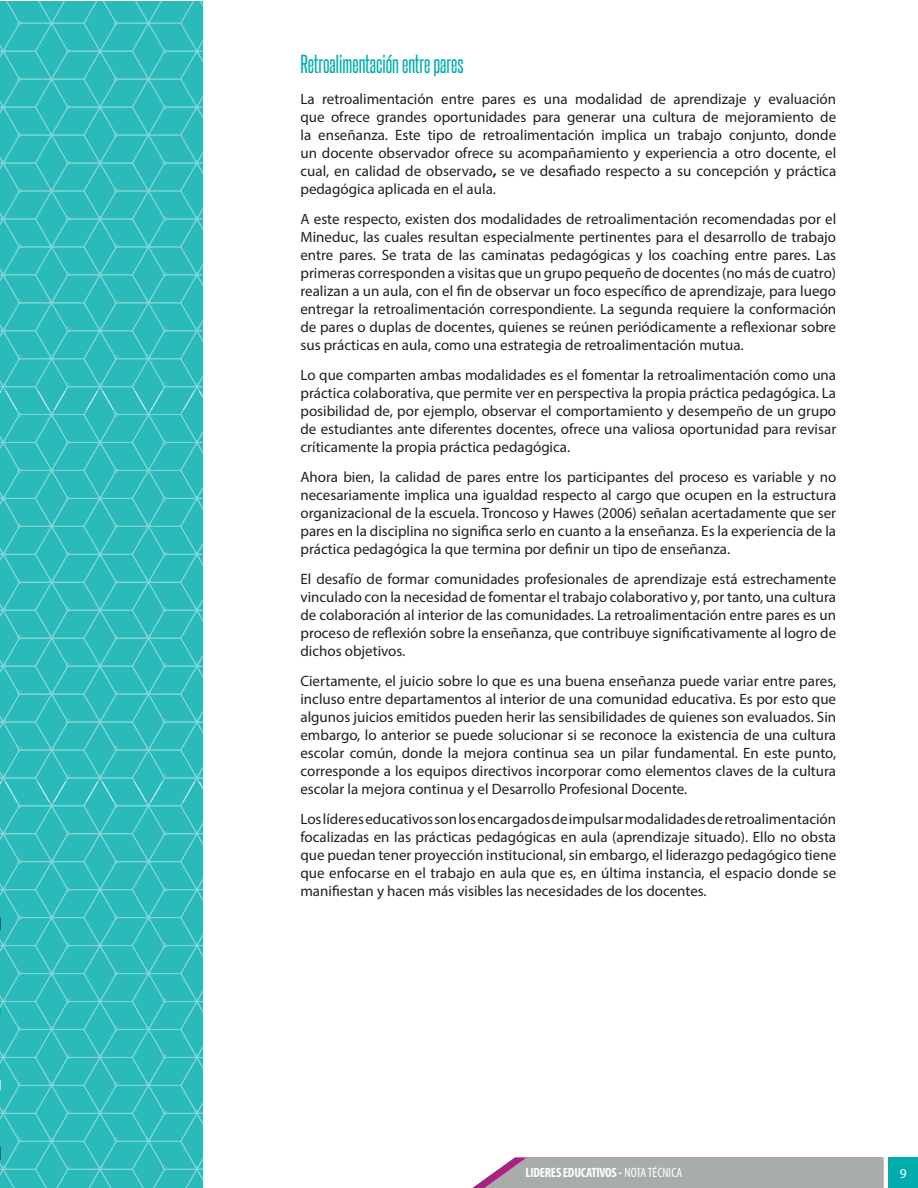
<style>
.page{position:relative;width:918px;height:1188px;background:#fff}
.page>*{position:absolute;margin:0;border:0;box-sizing:border-box;transform-origin:0 0}
.t1{font:22.5px "Steelfish Rg";color:#00adac}
.t2{font:15px/18px "Myriad Pro";color:#231f20;text-align:justify}
.t3{font:700 condensed 13.5px "Myriad Pro";letter-spacing:-.02em;color:#fff}
.t4{font:13.5px "Myriad Pro";color:#fff}
.s1{font-weight:700}
.s2{font-weight:400}
</style>
<div class="page">
<svg style="left:0;top:1px;width:202px;height:1187px;background:#31bcbb"></svg>
<div style="left:888px;top:1157px;width:30px;height:31px;background:#00adac"></div>
<svg style="left:472px;top:1157px;width:412px;height:31px;background:#adabaf"></svg>
<h1 class="t1" style="left:300px;top:50px;width:165px">Retroalimentación entre pares</h1>
<p class="t2" style="left:300px;top:90px;width:537px">La retroalimentación entre pares es una modalidad de aprendizaje y evaluación que ofrece grandes oportunidades para generar una cultura de mejoramiento de la enseñanza. Este tipo de retroalimentación implica un trabajo conjunto, donde un docente observador ofrece su acompañamiento y experiencia a otro docente, el cual, en calidad de observado<span class="s1">,</span> se ve desafiado respecto a su concepción y práctica pedagógica aplicada en el aula.</p>
<p class="t2" style="left:300px;top:210px;width:537px">A este respecto, existen dos modalidades de retroalimentación recomendadas por el Mineduc, las cuales resultan especialmente pertinentes para el desarrollo de trabajo entre pares. Se trata de las caminatas pedagógicas y los coaching entre pares. Las primeras corresponden a visitas que un grupo pequeño de docentes (no más de cuatro) realizan a un aula, con el fin de observar un foco específico de aprendizaje, para luego entregar la retroalimentación correspondiente. La segunda requiere la conformación de pares o duplas de docentes, quienes se reúnen periódicamente a reflexionar sobre sus prácticas en aula, como una estrategia de retroalimentación mutua.</p>
<p class="t2" style="left:300px;top:366px;width:537px">Lo que comparten ambas modalidades es el fomentar la retroalimentación como una práctica colaborativa, que permite ver en perspectiva la propia práctica pedagógica. La posibilidad de, por ejemplo, observar el comportamiento y desempeño de un grupo de estudiantes ante diferentes docentes, ofrece una valiosa oportunidad para revisar críticamente la propia práctica pedagógica.</p>
<p class="t2" style="left:300px;top:468px;width:537px">Ahora bien, la calidad de pares entre los participantes del proceso es variable y no necesariamente implica una igualdad respecto al cargo que ocupen en la estructura organizacional de la escuela. Troncoso y Hawes (2006) señalan acertadamente que ser pares en la disciplina no significa serlo en cuanto a la enseñanza. Es la experiencia de la práctica pedagógica la que termina por definir un tipo de enseñanza.</p>
<p class="t2" style="left:300px;top:570px;width:537px">El desafío de formar comunidades profesionales de aprendizaje está estrechamente vinculado con la necesidad de fomentar el trabajo colaborativo y, por tanto, una cultura de colaboración al interior de las comunidades. La retroalimentación entre pares es un proceso de reflexión sobre la enseñanza, que contribuye significativamente al logro de dichos objetivos.</p>
<p class="t2" style="left:300px;top:672px;width:537px">Ciertamente, el juicio sobre lo que es una buena enseñanza puede variar entre pares, incluso entre departamentos al interior de una comunidad educativa. Es por esto que algunos juicios emitidos pueden herir las sensibilidades de quienes son evaluados. Sin embargo, lo anterior se puede solucionar si se reconoce la existencia de una cultura escolar común, donde la mejora continua sea un pilar fundamental. En este punto, corresponde a los equipos directivos incorporar como elementos claves de la cultura escolar la mejora continua y el Desarrollo Profesional Docente.</p>
<p class="t2" style="left:300px;top:810px;width:537px">Los líderes educativos son los encargados de impulsarmodalidades de retroalimentación focalizadas en las prácticas pedagógicas en aula (aprendizaje situado). Ello no obsta que puedan tener proyección institucional, sin embargo, el liderazgo pedagógico tiene que enfocarse en el trabajo en aula que es, en última instancia, el espacio donde se manifiestan y hacen más visibles las necesidades de los docentes.</p>
<p class="t3" style="left:526px;top:1164px;width:158px">LIDERES EDUCATIVOS - <span class="s2">NOTA TÉCNICA</span></p>
<p class="t4" style="left:900px;top:1165px;width:8px">9</p>
</div>
